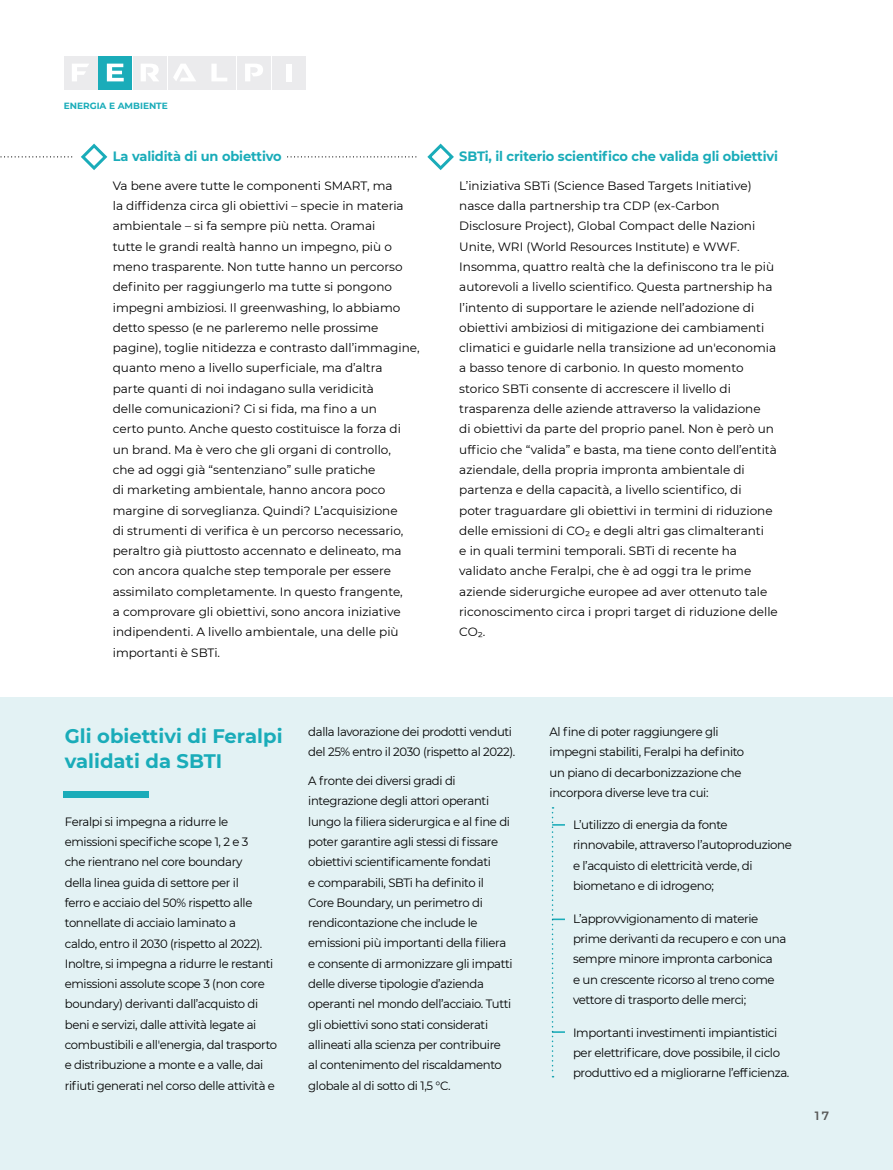
<style>
.page{position:relative;width:893px;height:1170px;background:#fff}
.page>*{position:absolute;margin:0;border:0;box-sizing:border-box;transform-origin:0 0}
.t1{font:700 19.5px/24.8px "Montserrat";color:#1aacb9}
.t2{font:700 13.5px "Montserrat";letter-spacing:-.01em;color:#1aacb9;scale:.96 1}
.t3{font:12px/20.2px "Montserrat";letter-spacing:-.01em;color:#000}
.t4{font:12px/20.2px "Montserrat";letter-spacing:-.03em;color:#000}
.t5{font:600 12px "Montserrat";color:#575756}
.t6{font:700 9px "Montserrat";color:#1aacb9}
</style>
<div class="page">
<div style="left:0;top:697px;width:893px;height:472px;background:#e3f2f4"></div>
<div style="left:64px;top:56px;width:33px;height:33px;background:#ebebed"></div>
<svg style="left:72px;top:64px;width:17px;height:17px"></svg>
<div style="left:98px;top:56px;width:34px;height:33px;background:#1aacb9"></div>
<svg style="left:107px;top:64px;width:17px;height:17px"></svg>
<div style="left:133px;top:56px;width:34px;height:33px;background:#ebebed"></div>
<svg style="left:141px;top:64px;width:18px;height:17px"></svg>
<div style="left:168px;top:56px;width:33px;height:33px;background:#ebebed"></div>
<svg style="left:173px;top:64px;width:23px;height:17px"></svg>
<div style="left:203px;top:56px;width:33px;height:33px;background:#ebebed"></div>
<svg style="left:211px;top:64px;width:16px;height:17px"></svg>
<div style="left:237px;top:56px;width:34px;height:33px;background:#ebebed"></div>
<svg style="left:245px;top:64px;width:18px;height:17px"></svg>
<div style="left:272px;top:56px;width:34px;height:33px;background:#ebebed"></div>
<div style="left:286px;top:64px;width:5px;height:17px;background:#fff"></div>
<svg style="left:81px;top:143px;width:27px;height:27px"></svg>
<svg style="left:427px;top:143px;width:27px;height:27px"></svg>
<div style="left:64px;top:791px;width:85px;height:6px;background:#1aacb9"></div>
<svg style="left:552px;top:807px;width:13px;height:270px"></svg>
<p class="t6" style="left:64px;top:100px;width:106px">ENERGIA E AMBIENTE</p>
<p class="t2" style="left:113px;top:146px;width:178px">La validità di un obiettivo</p>
<p class="t3" style="left:113px;top:175px;width:308px">Va bene avere tutte le componenti SMART, ma<br>la diffidenza circa gli obiettivi – specie in materia ambientale – si fa sempre più netta. Oramai<br>tutte le grandi realtà hanno un impegno, più o meno trasparente. Non tutte hanno un percorso definito per raggiungerlo ma tutte si pongono impegni ambiziosi. Il greenwashing, lo abbiamo detto spesso (e ne parleremo nelle prossime pagine), toglie nitidezza e contrasto dall’immagine, quanto meno a livello superficiale, ma d’altra<br>parte quanti di noi indagano sulla veridicità<br>delle comunicazioni? Ci si fida, ma fino a un<br>certo punto. Anche questo costituisce la forza di un brand. Ma è vero che gli organi di controllo,<br>che ad oggi già “sentenziano” sulle pratiche<br>di marketing ambientale, hanno ancora poco margine di sorveglianza. Quindi? L’acquisizione<br>di strumenti di verifica è un percorso necessario, peraltro già piuttosto accennato e delineato, ma con ancora qualche step temporale per essere assimilato completamente. In questo frangente,<br>a comprovare gli obiettivi, sono ancora iniziative indipendenti. A livello ambientale, una delle più importanti è SBTi.</p>
<p class="t2" style="left:459px;top:146px;width:334px">SBTi, il criterio scientifico che valida gli obiettivi</p>
<p class="t3" style="left:459px;top:175px;width:320px">L’iniziativa SBTi (Science Based Targets Initiative) nasce dalla partnership tra CDP (ex-Carbon Disclosure Project), Global Compact delle Nazioni Unite, WRI (World Resources Institute) e WWF.<br>Insomma, quattro realtà che la definiscono tra le più autorevoli a livello scientifico. Questa partnership ha l’intento di supportare le aziende nell’adozione di obiettivi ambiziosi di mitigazione dei cambiamenti climatici e guidarle nella transizione ad un'economia a basso tenore di carbonio. In questo momento storico SBTi consente di accrescere il livello di trasparenza delle aziende attraverso la validazione<br>di obiettivi da parte del proprio panel. Non è però un ufficio che “valida” e basta, ma tiene conto dell’entità aziendale, della propria impronta ambientale di partenza e della capacità, a livello scientifico, di<br>poter traguardare gli obiettivi in termini di riduzione delle emissioni di CO₂ e degli altri gas climalteranti<br>e in quali termini temporali. SBTi di recente ha validato anche Feralpi, che è ad oggi tra le prime aziende siderurgiche europee ad aver ottenuto tale riconoscimento circa i propri target di riduzione delle CO₂.</p>
<h1 class="t1" style="left:65px;top:723px;width:219px">Gli obiettivi di Feralpi validati da SBTI</h1>
<p class="t4" style="left:65px;top:810px;width:214px">Feralpi si impegna a ridurre le emissioni specifiche scope 1, 2 e 3<br>che rientrano nel core boundary<br>della linea guida di settore per il<br>ferro e acciaio del 50% rispetto alle tonnellate di acciaio laminato a<br>caldo, entro il 2030 (rispetto al 2022).<br>Inoltre, si impegna a ridurre le restanti emissioni assolute scope 3 (non core boundary) derivanti dall’acquisto di beni e servizi, dalle attività legate ai combustibili e all'energia, dal trasporto e distribuzione a monte e a valle, dai rifiuti generati nel corso delle attività e</p>
<p class="t4" style="left:308px;top:721px;width:209px">dalla lavorazione dei prodotti venduti del 25% entro il 2030 (rispetto al 2022).</p>
<p class="t4" style="left:308px;top:770px;width:206px">A fronte dei diversi gradi di integrazione degli attori operanti lungo la filiera siderurgica e al fine di poter garantire agli stessi di fissare obiettivi scientificamente fondati<br>e comparabili, SBTi ha definito il Core Boundary, un perimetro di rendicontazione che include le emissioni più importanti della filiera e consente di armonizzare gli impatti delle diverse tipologie d’azienda operanti nel mondo dell’acciaio. Tutti gli obiettivi sono stati considerati allineati alla scienza per contribuire al contenimento del riscaldamento globale al di sotto di 1,5 °C.</p>
<p class="t4" style="left:550px;top:721px;width:196px">Al fine di poter raggiungere gli impegni stabiliti, Feralpi ha definito un piano di decarbonizzazione che incorpora diverse leve tra cui:</p>
<p class="t4" style="left:573px;top:814px;width:220px">L’utilizzo di energia da fonte rinnovabile, attraverso l’autoproduzione e l’acquisto di elettricità verde, di biometano e di idrogeno;</p>
<p class="t4" style="left:573px;top:907px;width:215px">L’approvvigionamento di materie prime derivanti da recupero e con una sempre minore impronta carbonica<br>e un crescente ricorso al treno come vettore di trasporto delle merci;</p>
<p class="t4" style="left:573px;top:1021px;width:218px">Importanti investimenti impiantistici per elettrificare, dove possibile, il ciclo produttivo ed a migliorarne l’efficienza.</p>
<p class="t5" style="left:815px;top:1106px;width:16px">17</p>
</div>
